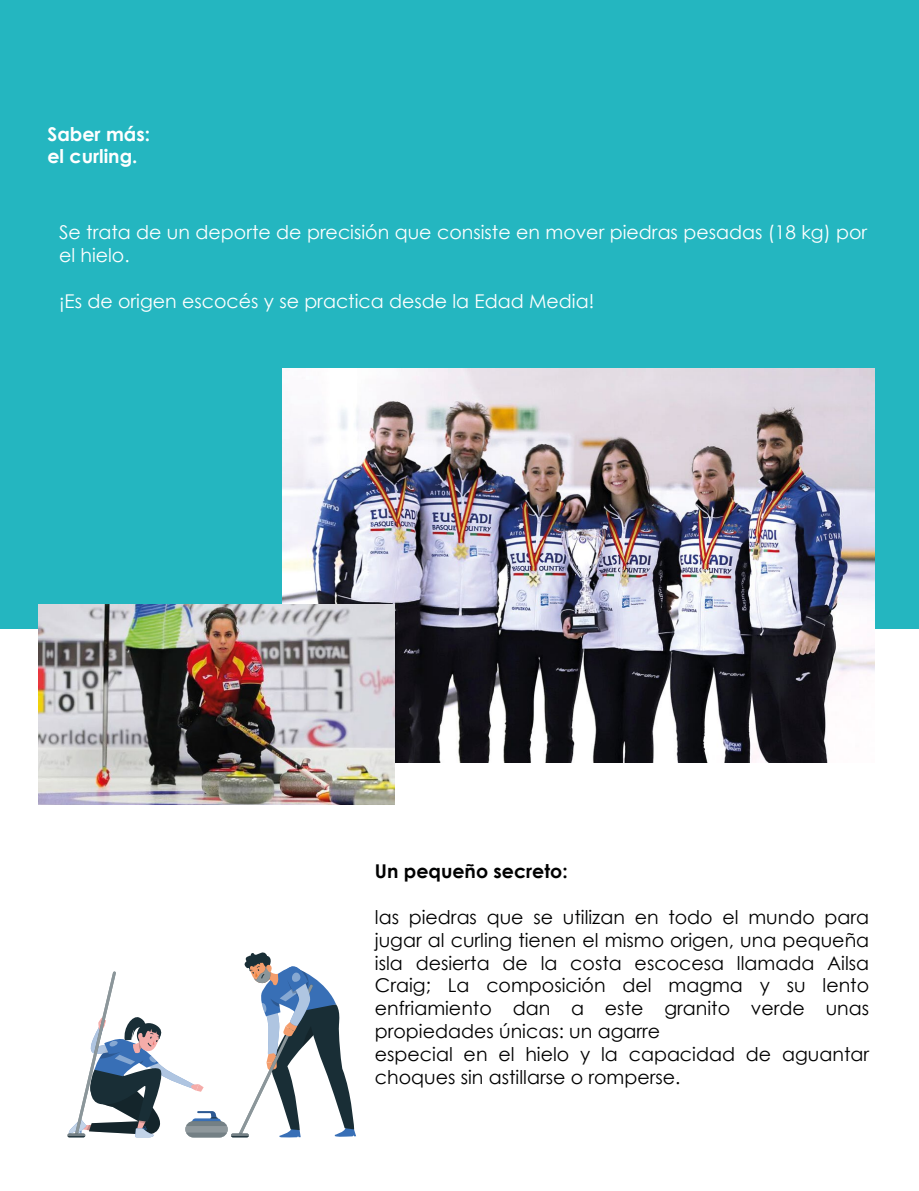
<style>
.page{position:relative;width:919px;height:1191px;background:#fff}
.page>*{position:absolute;margin:0;border:0;box-sizing:border-box;transform-origin:0 0}
.t1{font:19px/22.8px "Century Gothic";color:#000101}
.t2{font:19px/22.8px "Century Gothic";color:#fff}
.t3{font:700 19px/22.8px "Century Gothic";color:#fff}
.t4{font:700 19px "Century Gothic";color:#000101}
</style>
<div class="page">
<div style="left:0;top:0;width:918px;height:628px;background:#24b6c0"></div>
<svg style="left:67px;top:952px;width:289px;height:185px"></svg>
<img style="left:283px;top:368px;width:591px;height:394px">
<img style="left:39px;top:604px;width:356px;height:200px">
<p class="t3" style="left:47px;top:121px;width:104px">Saber más: el curling.</p>
<p class="t2" style="left:59px;top:221px;width:809px">Se trata de un deporte de precisión que consiste en mover piedras pesadas (18 kg) por el hielo.</p>
<p class="t2" style="left:59px;top:289px;width:536px">¡Es de origen escocés y se practica desde la Edad Media!</p>
<p class="t4" style="left:375px;top:857px;width:194px">Un pequeño secreto:</p>
<p class="t1" style="left:375px;top:905px;width:496px">las piedras que se utilizan en todo el mundo para jugar al curling tienen el mismo origen, una pequeña isla desierta de la costa escocesa llamada Ailsa Craig; La composición del magma y su lento enfriamiento dan a este granito verde unas propiedades únicas: un agarre<br>especial en el hielo y la capacidad de aguantar choques sin astillarse o romperse.</p>
</div>
